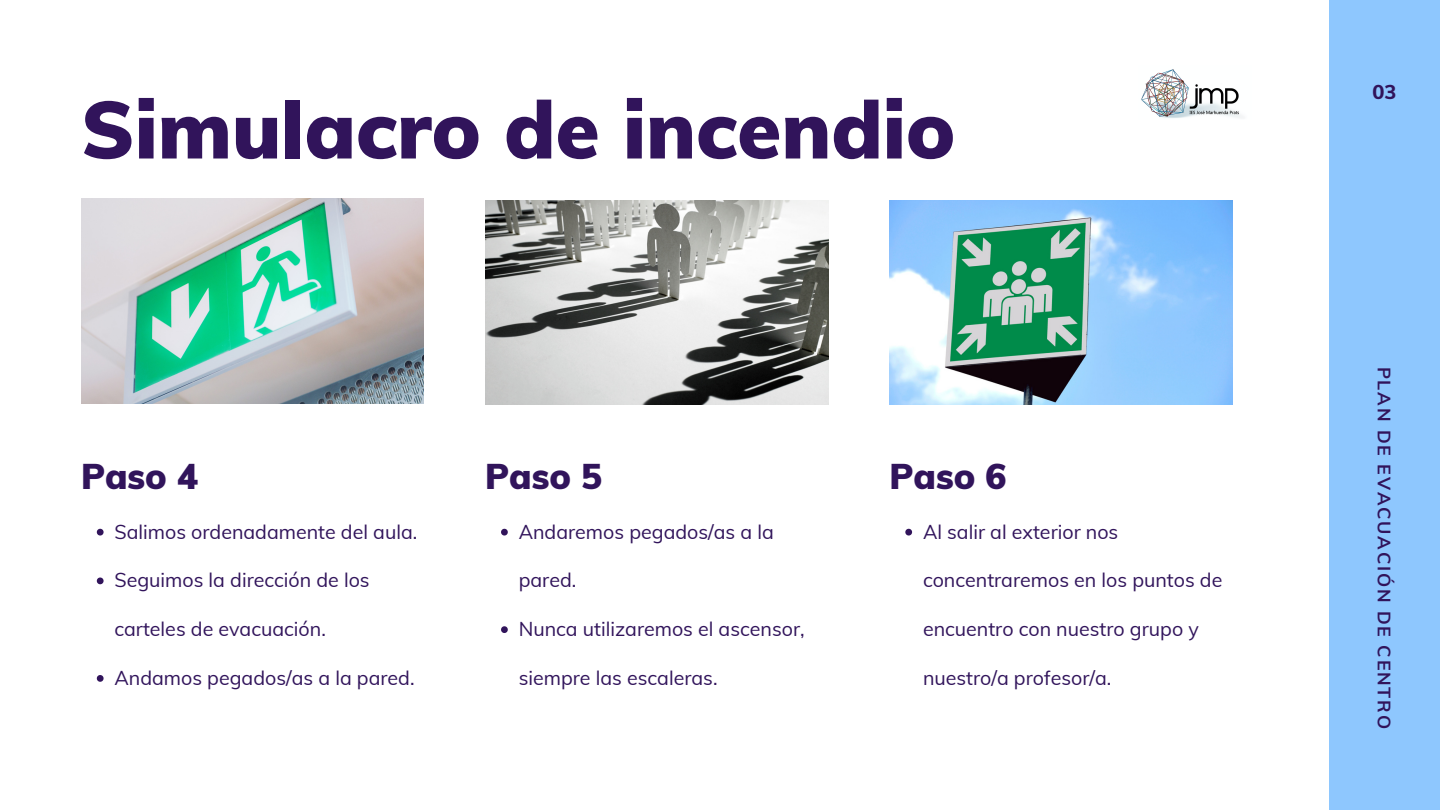
<style>
.page{position:relative;width:1440px;height:810px;background:#fff}
.page>*{position:absolute;margin:0;border:0;box-sizing:border-box;transform-origin:0 0}
.t1{font:900 80px "Muli";color:#31145b}
.t2{font:900 35px "Muli";color:#31145b}
.t3{font:800 20px "Muli";color:#31145b}
.t4{font:19.7px "Muli";color:#31145b}
.t5{font:700 18px "Muli";letter-spacing:.1em;color:#31145b}
</style>
<div class="page">
<div style="left:1329px;top:0;width:111px;height:810px;background:#8ec7fe"></div>
<img style="left:485px;top:200px;width:343px;height:205px">
<img style="left:81px;top:199px;width:343px;height:204px">
<img style="left:890px;top:200px;width:342px;height:205px">
<img style="left:1141px;top:69px;width:102px;height:49px">
<svg style="left:501px;top:529px;width:7px;height:7px"></svg>
<svg style="left:501px;top:626px;width:7px;height:7px"></svg>
<svg style="left:97px;top:529px;width:7px;height:7px"></svg>
<svg style="left:97px;top:578px;width:7px;height:6px"></svg>
<svg style="left:97px;top:675px;width:7px;height:7px"></svg>
<svg style="left:905px;top:529px;width:7px;height:7px"></svg>
<h1 class="t1" style="left:81px;top:78px;width:876px">Simulacro de incendio</h1>
<h2 class="t2" style="left:81px;top:454px;width:118px">Paso 4</h2>
<p class="t4" style="left:114px;top:519px;width:304px">Salimos ordenadamente del aula.</p>
<p class="t4" style="left:114px;top:567px;width:257px">Seguimos la dirección de los</p>
<p class="t4" style="left:114px;top:616px;width:213px">carteles de evacuación.</p>
<p class="t4" style="left:114px;top:665px;width:302px">Andamos pegados/as a la pared.</p>
<h2 class="t2" style="left:485px;top:454px;width:118px">Paso 5</h2>
<p class="t4" style="left:519px;top:519px;width:257px">Andaremos pegados/as a la</p>
<p class="t4" style="left:519px;top:567px;width:59px">pared.</p>
<p class="t4" style="left:519px;top:616px;width:287px">Nunca utilizaremos el ascensor,</p>
<p class="t4" style="left:519px;top:665px;width:200px">siempre las escaleras.</p>
<h2 class="t2" style="left:890px;top:454px;width:118px">Paso 6</h2>
<p class="t4" style="left:923px;top:519px;width:197px">Al salir al exterior nos</p>
<p class="t4" style="left:923px;top:567px;width:301px">concentraremos en los puntos de</p>
<p class="t4" style="left:923px;top:616px;width:277px">encuentro con nuestro grupo y</p>
<p class="t4" style="left:923px;top:665px;width:190px">nuestro/a profesor/a.</p>
<p class="t3" style="left:1372px;top:79px;width:25px">03</p>
<p class="t5" style="left:1396px;top:367px;width:364px;rotate:90deg">PLAN DE EVACUACIÓN DE CENTRO</p>
</div>
